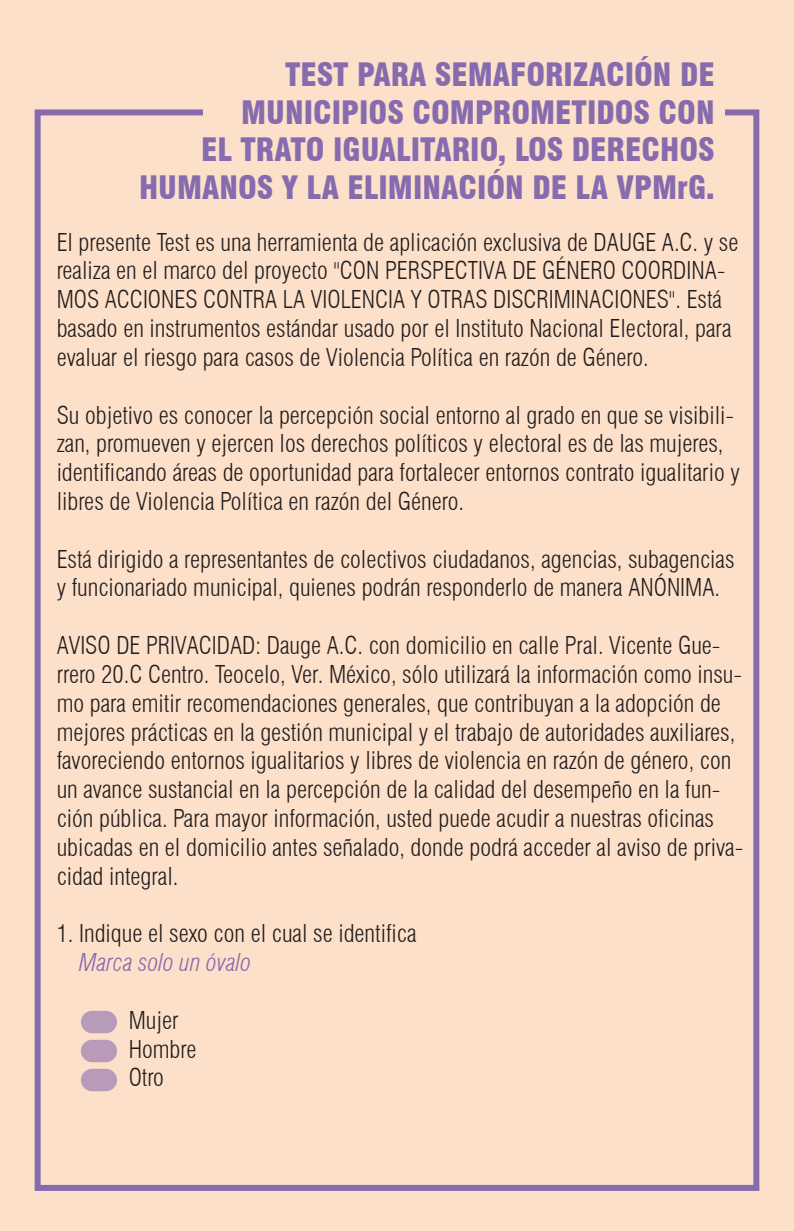
<style>
.page{position:relative;width:794px;height:1231px;background:#fff}
.page>*{position:absolute;margin:0;border:0;box-sizing:border-box;transform-origin:0 0}
.t1{font:900 condensed 31.4px/37.8px "Swiss 721 BT";color:#866baf;text-align:right}
.t2{font:300 condensed 24px/28.8px "Swiss 721 BT";color:#231f20}
.t3{font:italic 300 condensed 24px "Swiss 721 BT";color:#866baf}
</style>
<div class="page">
<div style="left:0;top:0;width:794px;height:1230px;background:#fde0c9"></div>
<div style="left:35px;top:109px;width:724px;height:1081px;border:6px solid #866baf"></div>
<div style="left:203px;top:97px;width:521px;height:77px;background:#fde0c9"></div>
<div style="left:81px;top:1010px;width:36px;height:23px;background:#b79bb9;border-radius:11px"></div>
<div style="left:81px;top:1039px;width:36px;height:23px;background:#b79bb9;border-radius:11px"></div>
<div style="left:81px;top:1068px;width:36px;height:23px;background:#b79bb9;border-radius:11px"></div>
<h1 class="t1" style="left:139px;top:55px;width:577px">TEST PARA SEMAFORIZACIÓN DE<br>MUNICIPIOS COMPROMETIDOS CON<br>EL TRATO IGUALITARIO, LOS DERECHOS<br>HUMANOS Y LA ELIMINACIÓN DE LA VPMrG.</h1>
<p class="t2" style="left:57px;top:227px;width:683px">El presente Test es una herramienta de aplicación exclusiva de DAUGE A.C. y se realiza en el marco del proyecto "CON PERSPECTIVA DE GÉNERO COORDINA-MOS ACCIONES CONTRA LA VIOLENCIA Y OTRAS DISCRIMINACIONES". Está basado en instrumentos estándar usado por el Instituto Nacional Electoral, para evaluar el riesgo para casos de Violencia Política en razón de Género.</p>
<p class="t2" style="left:57px;top:400px;width:684px">Su objetivo es conocer la percepción social entorno al grado en que se visibili&shy;zan, promueven y ejercen los derechos políticos y electoral es de las mujeres, identificando áreas de oportunidad para fortalecer entornos contrato igualitario y libres de Violencia Política en razón del Género.</p>
<p class="t2" style="left:57px;top:544px;width:679px">Está dirigido a representantes de colectivos ciudadanos, agencias, subagencias y funcionariado municipal, quienes podrán responderlo de manera ANÓNIMA.</p>
<p class="t2" style="left:57px;top:631px;width:688px">AVISO DE PRIVACIDAD: Dauge A.C. con domicilio en calle Pral. Vicente Gue&shy;rrero 20.C Centro. Teocelo, Ver. México, sólo utilizará la información como insu&shy;mo para emitir recomendaciones generales, que contribuyan a la adopción de mejores prácticas en la gestión municipal y el trabajo de autoridades auxiliares, favoreciendo entornos igualitarios y libres de violencia en razón de género, con un avance sustancial en la percepción de la calidad del desempeño en la fun&shy;ción pública. Para mayor información, usted puede acudir a nuestras oficinas ubicadas en el domicilio antes señalado, donde podrá acceder al aviso de priva&shy;cidad integral.</p>
<p class="t2" style="left:57px;top:919px;width:361px">1. Indique el sexo con el cual se identifica</p>
<p class="t3" style="left:79px;top:947px;width:174px">Marca solo un óvalo</p>
<p class="t2" style="left:129px;top:1005px;width:69px">Mujer<br>Hombre<br>Otro</p>
</div>
